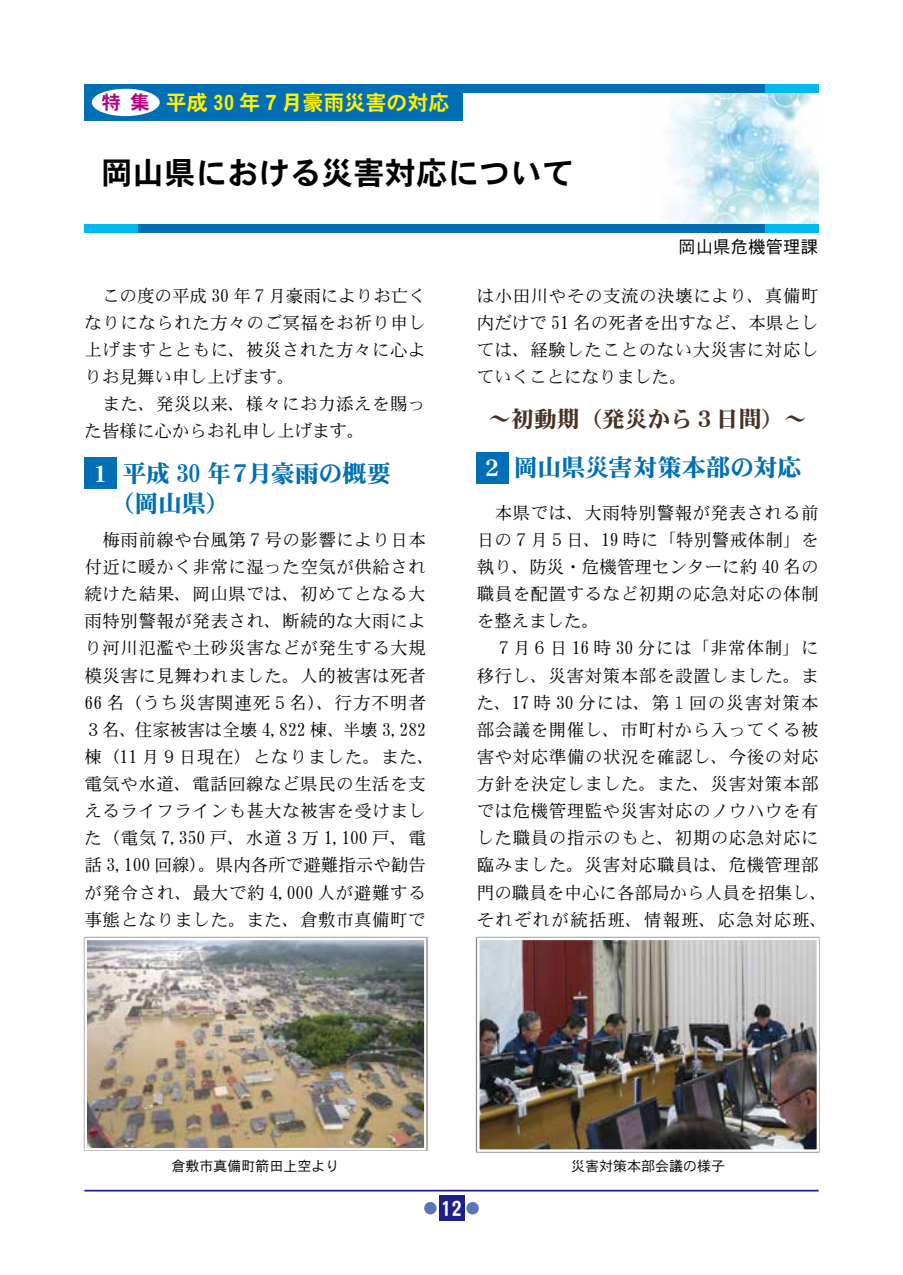
<style>
.page{position:relative;width:903px;height:1275px;background:#fff}
.page>*{position:absolute;margin:0;border:0;box-sizing:border-box;transform-origin:0 0}
.t1{font:31.5px "DFHS Gothic W7 WIN RKSJ H";color:#000}
.t2{font:24.5px/29.8px "DFHS Mincho W9 WIN RKSJ H";letter-spacing:-.025em;color:#006fb5}
.t3{font:22.75px "DFHS Mincho W9 WIN RKSJ H";color:#4a3124}
.t4{font:21px "DFHS Gothic W7 WIN RKSJ H";color:#fff100}
.t5{font:21px "DFHS Gothic W7 WIN RKSJ H";color:#fff}
.t6{font:19.25px "DFHS Gothic W7 WIN RKSJ H";color:#b60081}
.t7{font:17.5px/27.1px "DFHS Mincho W3 WIN RKSJ H";letter-spacing:.03em;color:#000}
.t8{font:17.5px "DFHS Gothic W3 WING RKSJ H";color:#000}
.t9{font:14px "DFHS Gothic W3 WIN RKSJ H";color:#000}
.s1{font-size:22.75px;color:#fff}
.s2{font-family:"DFHS Gothic W7 WING RKSJ H"}
</style>
<div class="page">
<div style="left:439px;top:1196px;width:25px;height:25px;background:#1d2088"></div>
<div style="left:466px;top:1202px;width:13px;height:12px;background:#5976ba;border-radius:50%"></div>
<div style="left:424px;top:1202px;width:13px;height:12px;background:#5976ba;border-radius:50%"></div>
<hr style="left:84px;top:1190px;width:735px;height:1px;background:#1d2088">
<img style="left:670px;top:93px;width:148px;height:131px">
<div style="left:84px;top:84px;width:378px;height:37px;background:#006fb5"></div>
<div style="left:426px;top:84px;width:392px;height:9px;background:#006fb5"></div>
<div style="left:84px;top:224px;width:734px;height:9px;background:#006fb5"></div>
<div style="left:84px;top:224px;width:54px;height:9px;background:#00b9ef"></div>
<div style="left:765px;top:224px;width:54px;height:9px;background:#00b9ef"></div>
<div style="left:765px;top:84px;width:54px;height:9px;background:#00b9ef"></div>
<div style="left:92px;top:89px;width:68px;height:27px;background:#fff;border-radius:50%"></div>
<div style="left:85px;top:457px;width:32px;height:32px;background:#006fb5"></div>
<div style="left:476px;top:452px;width:32px;height:32px;background:#006fb5"></div>
<img style="left:87px;top:941px;width:336px;height:206px">
<div style="left:84px;top:938px;width:342px;height:212px;border:2px solid #fff"></div>
<img style="left:480px;top:941px;width:336px;height:208px">
<div style="left:477px;top:938px;width:342px;height:214px;border:2px solid #fff"></div>
<p class="t6" style="left:102px;top:93px;width:50px">特 集</p>
<p class="t4" style="left:166px;top:92px;width:285px">平成 30 年７月豪雨災害の対応</p>
<h1 class="t1" style="left:101px;top:157px;width:474px">岡山県における災害対応について</h1>
<p class="t8" style="left:678px;top:237px;width:141px">岡山県危機管理課</p>
<p class="t7" style="left:85px;top:282px;width:343px">　この度の平成 30 年７月豪雨によりお亡くなりになられた方々のご冥福をお祈り申し上げますとともに、被災された方々に心よりお見舞い申し上げます。<br>　また、発災以来、様々にお力添えを賜った皆様に心からお礼申し上げます。</p>
<p class="t7" style="left:477px;top:282px;width:343px;text-align:justify">は小田川やその支流の決壊により、真備町内だけで 51 名の死者を出すなど、本県としては、経験したことのない大災害に対応していくことになりました。</p>
<h3 class="t3" style="left:488px;top:407px;width:320px">～初動期（発災から３日間）～</h3>
<h2 class="t2" style="left:110px;top:459px;width:283px;text-indent:-21px"><span class="s1">１</span>平成 30 年７月豪雨の概要（岡山県）</h2>
<h2 class="t2" style="left:481px;top:453px;width:322px"><span class="s1">２</span>岡山県災害対策本部の対応</h2>
<p class="t7" style="left:477px;top:499px;width:352px">　本県では、大雨特別警報が発表される前日の７月５日、19 時に「特別警戒体制」を執り、防災・危機管理センターに約 40 名の職員を配置するなど初期の応急対応の体制を整えました。<br>　７月６日 16 時 30 分には「非常体制」に移行し、災害対策本部を設置しました。また、17 時 30 分には、第１回の災害対策本部会議を開催し、市町村から入ってくる被害や対応準備の状況を確認し、今後の対応方針を決定しました。また、災害対策本部では危機管理監や災害対応のノウハウを有した職員の指示のもと、初期の応急対応に臨みました。災害対応職員は、危機管理部門の職員を中心に各部局から人員を招集し、それぞれが統括班、情報班、応急対応班、</p>
<p class="t7" style="left:85px;top:527px;width:352px">　梅雨前線や台風第７号の影響により日本付近に暖かく非常に湿った空気が供給され続けた結果、岡山県では、初めてとなる大雨特別警報が発表され、断続的な大雨により河川氾濫や土砂災害などが発生する大規模災害に見舞われました。人的被害は死者<br>66 名（うち災害関連死５名）、行方不明者<br>３名、住家被害は全壊 4,822 棟、半壊 3,282棟（11 月９日現在）となりました。また、電気や水道、電話回線など県民の生活を支えるライフラインも甚大な被害を受けました（電気 7,350 戸、水道３万 1,100 戸、電話 3,100 回線）。県内各所で避難指示や勧告が発令され、最大で約 4,000 人が避難する事態となりました。また、倉敷市真備町で</p>
<p class="t9" style="left:171px;top:1158px;width:169px">倉敷市真備町箭田上空より</p>
<p class="t9" style="left:571px;top:1158px;width:155px">災害対策本部会議の様子</p>
<p class="t5" style="left:435px;top:1198px;width:28px"><span class="s2">1</span>12</p>
</div>
